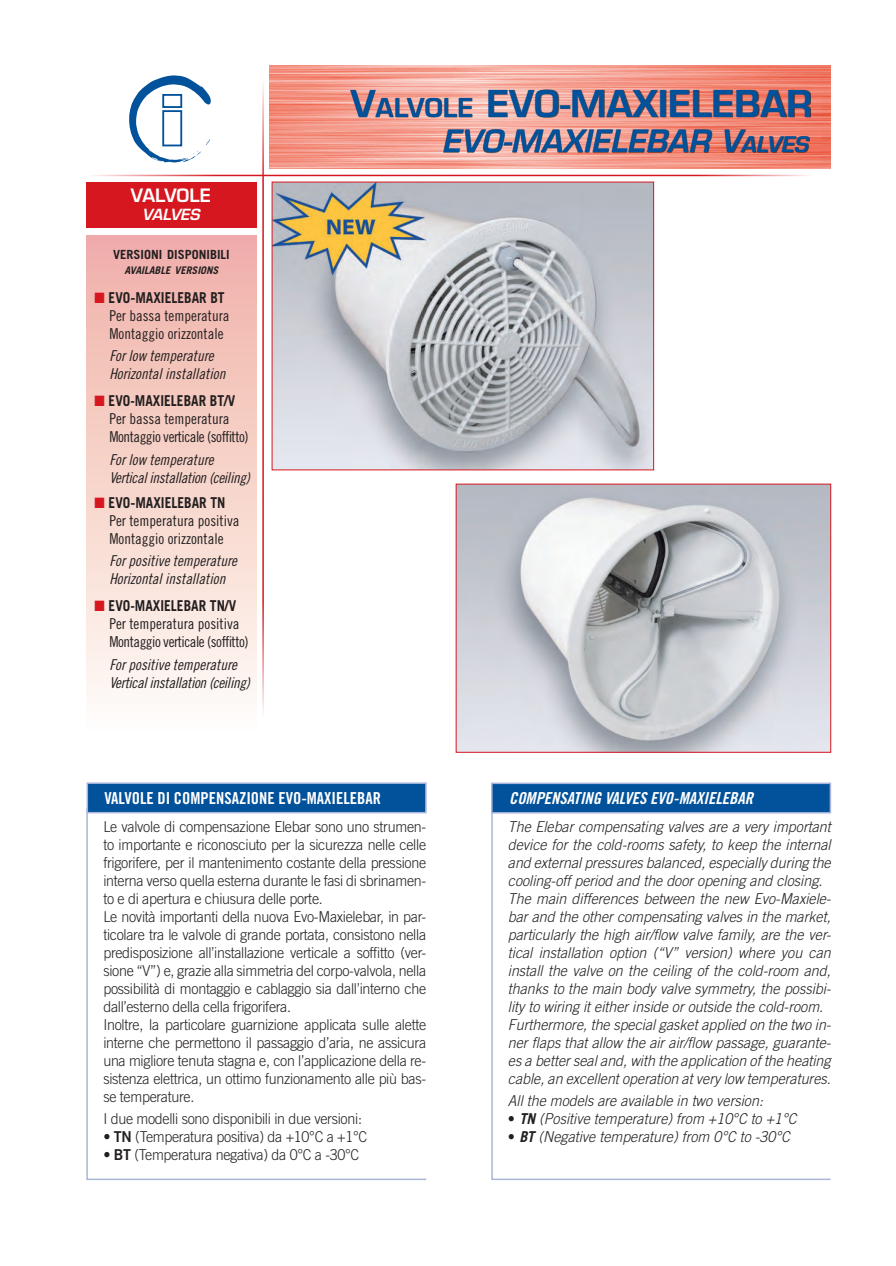
<style>
.page{position:relative;width:896px;height:1266px;background:#fff}
.page>*{position:absolute;margin:0;border:0;box-sizing:border-box;transform-origin:0 0}
.t1{font:600 36px "Eurostile LT Std";letter-spacing:.01em;color:#01519b}
.TITOLO_ingl{font:italic 600 30px "Eurostile LT Std";color:#01519b}
.TITOLO_ingl-2{font:italic 600 21px "Eurostile LT Std";color:#01519b}
.t2{font:600 18px "Eurostile LT Std";color:#fff}
.t3{font:16.5px "Trade Gothic LT Std Bd Cn 20";color:#fff}
.t4{font:16.5px "Trade Gothic LT Std Bd Cn 20 Obl";color:#fff}
.Normale{font:300 15px/18px "Trade Gothic LT Std";letter-spacing:-.02em;color:#231f20;text-align:justify;scale:.95 1}
.Normale-2{font:italic 300 15px/18px "Trade Gothic LT Std";color:#231f20;text-align:justify;scale:.95 1}
.t5{font:15px "Trade Gothic LT Std Cn 18";color:#231f20}
.t6{font:15px "Trade Gothic LT Std Cn 18 Obl";color:#231f20}
.MOD_laterale_titolo{font:700 15px "Trade Gothic LT Std";color:#231f20;scale:.9 1}
.t7{font:15px "Trade Gothic LT Std Cn 18 Obl";letter-spacing:-.02em;color:#231f20}
.t8{font:15px "Trade Gothic LT Std Cn 18";letter-spacing:-.03em;color:#231f20}
.t9{font:italic 600 15px "Eurostile LT Std";color:#fff}
.t10{font:700 12.6px "Trade Gothic LT Std";color:#231f20}
.t11{font:italic 700 10.5px "Trade Gothic LT Std";color:#231f20}
.s1{color:#d7171f}
.s2{font-size:25.2px}
.s3{font-size:21px}
.s4{font-family:"Trade Gothic LT Std Bd 2";font-weight:400}
.s5{font-family:"Helvetica Neue LT Std"}
.s6{font-weight:700}
</style>
<div class="page">
<div style="left:87px;top:235px;width:169px;height:498px;background:linear-gradient(to bottom,#f0aea6,#fefdf6)"></div>
<div style="left:86px;top:182px;width:170px;height:45px;background:#d7171f"></div>
<svg style="left:129px;top:75px;width:82px;height:88px"></svg>
<div style="left:162px;top:110px;width:20px;height:36px;border:2px solid #01519b"></div>
<div style="left:162px;top:94px;width:20px;height:14px;border:2px solid #01519b"></div>
<svg style="left:86px;top:806px;width:341px;height:374px"></svg>
<svg style="left:491px;top:813px;width:340px;height:367px"></svg>
<div style="left:87px;top:783px;width:339px;height:29px;background:#01519b"></div>
<div style="left:87px;top:782px;width:339px;height:31px;border:2px solid #a9b6d9"></div>
<div style="left:491px;top:783px;width:339px;height:29px;background:#01519b"></div>
<div style="left:491px;top:782px;width:340px;height:31px;border:2px solid #a9b6d9"></div>
<hr style="left:262px;top:65px;width:2px;height:654px;background:#d7171f">
<hr style="left:86px;top:175px;width:740px;height:1px;background:#d7171f">
<img style="left:270px;top:65px;width:560px;height:104px">
<div style="left:350px;top:89px;width:460px;height:29px;background:#231f20;opacity:.75"></div>
<div style="left:443px;top:129px;width:366px;height:24px;background:#231f20;opacity:.75"></div>
<img style="left:458px;top:486px;width:370px;height:264px">
<img style="left:274px;top:184px;width:377px;height:284px">
<p class="t2" style="left:131px;top:184px;width:81px">VALVOLE</p>
<p class="t9" style="left:142px;top:205px;width:59px">VALVES</p>
<p class="t10" style="left:113px;top:246px;width:118px">VERSIONI DISPONIBILI</p>
<p class="t11" style="left:124px;top:264px;width:95px">AVAILABLE VERSIONS</p>
<p class="MOD_laterale_titolo" style="left:95px;top:288px;width:146px"><span class="s1">■</span> EVO-MAXIELEBAR BT</p>
<p class="t5" style="left:109px;top:307px;width:121px">Per bassa temperatura</p>
<p class="t5" style="left:109px;top:325px;width:116px">Montaggio orizzontale</p>
<p class="t6" style="left:109px;top:347px;width:106px">For low temperature</p>
<p class="t6" style="left:109px;top:365px;width:117px">Horizontal installation</p>
<p class="MOD_laterale_titolo" style="left:95px;top:392px;width:158px"><span class="s1">■</span> EVO-MAXIELEBAR BT/V</p>
<p class="t5" style="left:109px;top:410px;width:121px">Per bassa temperatura</p>
<p class="t8" style="left:109px;top:428px;width:141px">Montaggio verticale (soffitto)</p>
<p class="t6" style="left:109px;top:450px;width:106px">For low temperature</p>
<p class="t7" style="left:109px;top:468px;width:142px">Vertical installation (ceiling)</p>
<p class="MOD_laterale_titolo" style="left:95px;top:493px;width:147px"><span class="s1">■</span> EVO-MAXIELEBAR TN</p>
<p class="t5" style="left:109px;top:512px;width:131px">Per temperatura positiva</p>
<p class="t5" style="left:109px;top:530px;width:116px">Montaggio orizzontale</p>
<p class="t6" style="left:109px;top:552px;width:129px">For positive temperature</p>
<p class="t6" style="left:109px;top:570px;width:117px">Horizontal installation</p>
<p class="MOD_laterale_titolo" style="left:95px;top:597px;width:159px"><span class="s1">■</span> EVO-MAXIELEBAR TN/V</p>
<p class="t5" style="left:109px;top:615px;width:131px">Per temperatura positiva</p>
<p class="t8" style="left:109px;top:633px;width:141px">Montaggio verticale (soffitto)</p>
<p class="t6" style="left:109px;top:655px;width:129px">For positive temperature</p>
<p class="t7" style="left:109px;top:673px;width:142px">Vertical installation (ceiling)</p>
<p class="t1" style="left:351px;top:81px;width:339px">V<span class="s2">ALVOLE</span> EVO-MAXIELE</p>
<p class="t1" style="left:734px;top:81px;width:80px">BAR</p>
<p class="TITOLO_ingl" style="left:442px;top:122px;width:314px">EVO-MAXIELEBAR V<span class="s3">ALVE</span></p>
<p class="TITOLO_ingl-2" style="left:793px;top:131px;width:16px">S</p>
<p class="t3" style="left:105px;top:788px;width:278px">VALVOLE DI COMPENSAZIONE EVO-MAXIELEBAR</p>
<p class="t4" style="left:509px;top:788px;width:245px">COMPENSATING VALVES EVO-MAXIELEBAR</p>
<p class="Normale" style="left:103px;top:817px;width:341px">Le valvole di compensazione Elebar sono uno strumen&shy;to importante e riconosciuto per la sicurezza nelle celle frigorifere, per il mantenimento costante della pressione interna verso quella esterna durante le fasi di sbrinamen&shy;to e di apertura e chiusura delle porte.</p>
<p class="Normale" style="left:103px;top:907px;width:341px">Le novità importanti della nuova Evo-Maxielebar, in par&shy;ticolare tra le valvole di grande portata, consistono nella predisposizione all’installazione verticale a soffitto (ver&shy;sione “V”) e, grazie alla simmetria del corpo-valvola, nella possibilità di montaggio e cablaggio sia dall’interno che dall’esterno della cella frigorifera.</p>
<p class="Normale" style="left:103px;top:1015px;width:341px">Inoltre, la particolare guarnizione applicata sulle alette interne che permettono il passaggio d’aria, ne assicura una migliore tenuta stagna e, con l’applicazione della re&shy;sistenza elettrica, un ottimo funzionamento alle più bas&shy;se temperature.</p>
<p class="Normale" style="left:103px;top:1109px;width:274px">I due modelli sono disponibili in due versioni:</p>
<p class="Normale" style="left:103px;top:1127px;width:279px">• <span class="s4">TN</span> (Temperatura positiva) da +10°C a +1°C</p>
<p class="Normale" style="left:103px;top:1145px;width:271px">• <span class="s4">BT</span> (Temperatura negativa) da 0°C a -30°C</p>
<p class="Normale-2" style="left:508px;top:817px;width:341px">The Elebar compensating valves are a very important device for the cold-rooms safety, to keep the internal and external pressures balanced, especially during the cooling-off period and the door opening and closing.</p>
<p class="Normale-2" style="left:508px;top:889px;width:341px">The main differences between the new Evo-Maxiele&shy;bar and the other compensating valves in the market, particularly the high air/flow valve family, are the ver&shy;tical installation option (“V” version) where you can install the valve on the ceiling of the cold-room and, thanks to the main body valve symmetry, the possibi&shy;lity to wiring it either inside or outside the cold-room.</p>
<p class="Normale-2" style="left:508px;top:1015px;width:341px">Furthermore, the special gasket applied on the two in&shy;ner flaps that allow the air air/flow passage, guarante&shy;es a better seal and, with the application of the heating cable, an excellent operation at very low temperatures.</p>
<p class="Normale-2" style="left:508px;top:1091px;width:270px">All the models are available in two version:</p>
<p class="Normale-2" style="left:508px;top:1109px;width:305px"><span class="s5">•</span> <span class="s6">TN</span> (Positive temperature) from +10°C to +1°C</p>
<p class="Normale-2" style="left:508px;top:1127px;width:298px"><span class="s5">•</span> <span class="s6">BT</span> (Negative temperature) from 0°C to -30°C</p>
</div>
